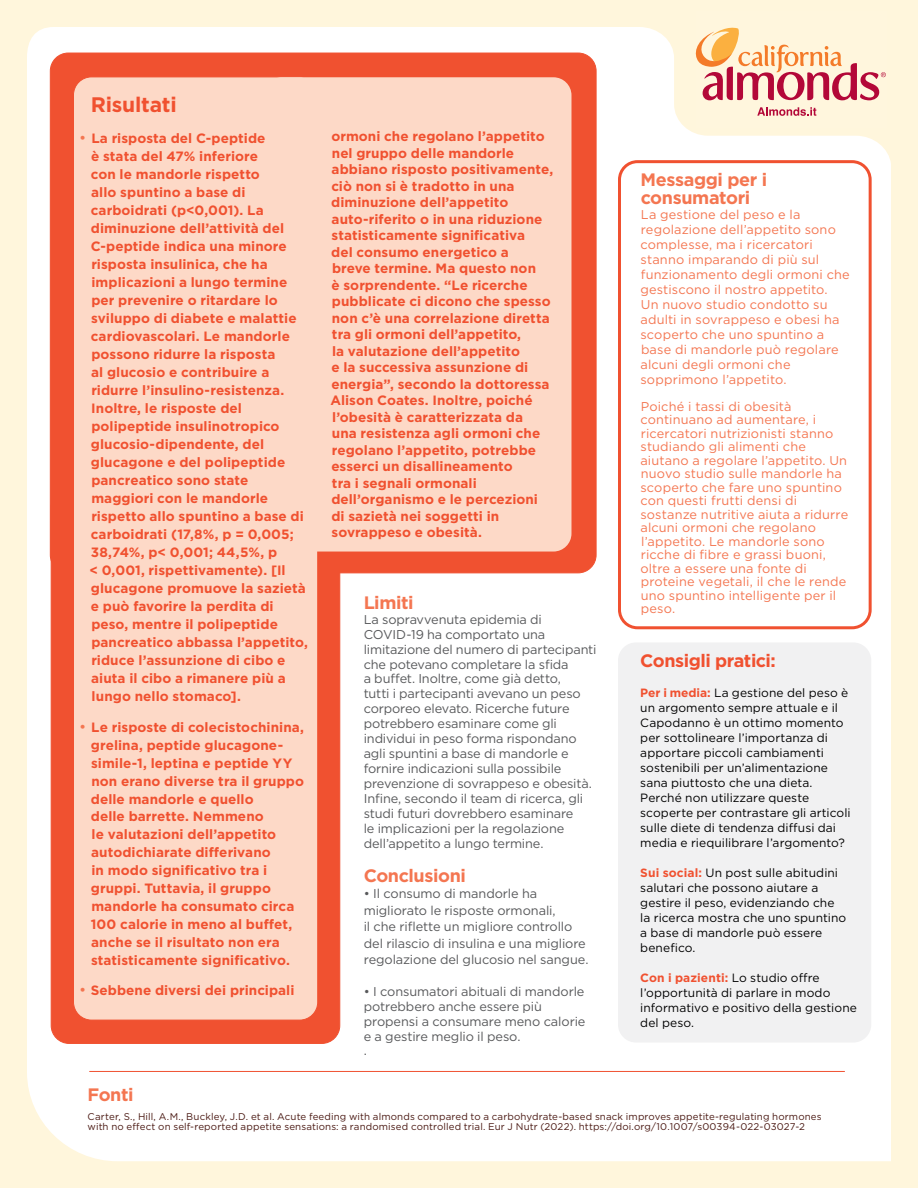
<style>
.page{position:relative;width:918px;height:1188px;background:#fff6dc}
.page>*{position:absolute;margin:0;border:0;box-sizing:border-box;transform-origin:0 0}
.t1{font:700 21px "Gotham";letter-spacing:-.01em;color:#f05130}
.t2{font:700 18px/18px "Gotham";letter-spacing:-.02em;color:#f47651}
.t3{font:700 18px "Gotham";letter-spacing:-.025em;color:#f05130}
.t4{font:15px "Gotham";color:#f47651}
.t5{font:700 13.5px/18px "Gotham";letter-spacing:.005em;color:#f05130}
.t6{font:12.75px/15px "Gotham";letter-spacing:-.01em;color:#58595b}
.t7{font:12.75px/13.5px "Gotham";letter-spacing:.015em;color:#f47651}
.t8{font:12px/15px "Gotham";letter-spacing:.005em;color:#000}
.t9{font:9.75px/10.5px "Gotham";letter-spacing:.015em;color:#4a1913}
.s1{font-weight:700;color:#f05130}
</style>
<div class="page">
<div style="left:27px;top:27px;width:864px;height:1134px;background:#fff"></div>
<div style="left:50px;top:53px;width:546px;height:520px;background:#f05130;border-radius:18px"></div>
<div style="left:51px;top:489px;width:289px;height:554px;background:#f05130;border-radius:18px"></div>
<div style="left:618px;top:642px;width:253px;height:401px;background:#f1f1f2;border-radius:18px"></div>
<div style="left:74px;top:77px;width:244px;height:943px;background:#fdd9c7;border-radius:18px"></div>
<div style="left:264px;top:77px;width:307px;height:475px;background:#fdd9c7;border-radius:18px"></div>
<hr style="left:89px;top:1071px;width:756px;height:1px;background:#f05130">
<div style="left:618px;top:160px;width:254px;height:469px;border:3px solid #f05130;border-radius:18px"></div>
<div style="left:696px;top:12px;width:191px;height:116px;background:#fff6dd"></div>
<svg style="left:693px;top:27px;width:193px;height:89px"></svg>
<h1 class="t1" style="left:91px;top:91px;width:88px">Risultati</h1>
<p class="t5" style="left:89px;top:129px;width:220px">La risposta del C-peptide<br>è stata del 47% inferiore<br>con le mandorle rispetto<br>allo spuntino a base di carboidrati (p&lt;0,001). La diminuzione dell’attività del<br>C-peptide indica una minore risposta insulinica, che ha implicazioni a lungo termine per prevenire o ritardare lo sviluppo di diabete e malattie cardiovascolari. Le mandorle possono ridurre la risposta<br>al glucosio e contribuire a ridurre l’insulino-resistenza.<br>Inoltre, le risposte del polipeptide insulinotropico glucosio-dipendente, del glucagone e del polipeptide pancreatico sono state maggiori con le mandorle rispetto allo spuntino a base di carboidrati (17,8%, p = 0,005;<br>38,74%, p&lt; 0,001; 44,5%, p<br>&lt; 0,001, rispettivamente). [Il glucagone promuove la sazietà e può favorire la perdita di peso, mentre il polipeptide pancreatico abbassa l’appetito, riduce l’assunzione di cibo e aiuta il cibo a rimanere più a lungo nello stomaco].</p>
<p class="t5" style="left:91px;top:718px;width:215px">Le risposte di colecistochinina, grelina, peptide glucagone&shy;simile-1, leptina e peptide YY non erano diverse tra il gruppo delle mandorle e quello<br>delle barrette. Nemmeno<br>le valutazioni dell’appetito autodichiarate differivano<br>in modo significativo tra i gruppi. Tuttavia, il gruppo mandorle ha consumato circa<br>100 calorie in meno al buffet, anche se il risultato non era statisticamente significativo.</p>
<p class="t5" style="left:91px;top:981px;width:205px">Sebbene diversi dei principali</p>
<p class="t4" style="left:79px;top:128px;width:9px">•</p>
<p class="t4" style="left:79px;top:717px;width:9px">•</p>
<p class="t4" style="left:79px;top:980px;width:9px">•</p>
<h2 class="t2" style="left:88px;top:1085px;width:48px">Fonti</h2>
<p class="t5" style="left:330px;top:128px;width:224px;line-height:16.5px">ormoni che regolano l’appetito nel gruppo delle mandorle abbiano risposto positivamente, ciò non si è tradotto in una diminuzione dell’appetito auto-riferito o in una riduzione statisticamente significativa<br>del consumo energetico a<br>breve termine. Ma questo non<br>è sorprendente. “Le ricerche pubblicate ci dicono che spesso non c’è una correlazione diretta tra gli ormoni dell’appetito,<br>la valutazione dell’appetito<br>e la successiva assunzione di energia”, secondo la dottoressa<br>Alison Coates. Inoltre, poiché l’obesità è caratterizzata da<br>una resistenza agli ormoni che regolano l’appetito, potrebbe esserci un disallineamento<br>tra i segnali ormonali dell’organismo e le percezioni di sazietà nei soggetti in sovrappeso e obesità.</p>
<h2 class="t2" style="left:364px;top:593px;width:51px">Limiti</h2>
<p class="t6" style="left:364px;top:611px;width:234px">La sopravvenuta epidemia di COVID-19 ha comportato una limitazione del numero di partecipanti che potevano completare la sfida<br>a buffet. Inoltre, come già detto,<br>tutti i partecipanti avevano un peso corporeo elevato. Ricerche future potrebbero esaminare come gli individui in peso forma rispondano agli spuntini a base di mandorle e fornire indicazioni sulla possibile prevenzione di sovrappeso e obesità.<br>Infine, secondo il team di ricerca, gli studi futuri dovrebbero esaminare<br>le implicazioni per la regolazione dell’appetito a lungo termine.</p>
<h2 class="t2" style="left:364px;top:866px;width:104px">Conclusioni</h2>
<p class="t6" style="left:364px;top:885px;width:226px;line-height:16.5px">• Il consumo di mandorle ha migliorato le risposte ormonali,<br>il che riflette un migliore controllo del rilascio di insulina e una migliore regolazione del glucosio nel sangue.</p>
<p class="t6" style="left:364px;top:983px;width:223px">• I consumatori abituali di mandorle potrebbero anche essere più propensi a consumare meno calorie e a gestire meglio il peso.<br>.</p>
<h2 class="t2" style="left:641px;top:170px;width:128px">Messaggi per i consumatori</h2>
<p class="t7" style="left:640px;top:207px;width:211px;line-height:15px">La gestione del peso e la regolazione dell’appetito sono complesse, ma i ricercatori stanno imparando di più sul funzionamento degli ormoni che gestiscono il nostro appetito.<br>Un nuovo studio condotto su adulti in sovrappeso e obesi ha scoperto che uno spuntino a base di mandorle può regolare alcuni degli ormoni che sopprimono l’appetito.</p>
<p class="t7" style="left:640px;top:399px;width:209px">Poiché i tassi di obesità continuano ad aumentare, i ricercatori nutrizionisti stanno studiando gli alimenti che aiutano a regolare l’appetito. Un nuovo studio sulle mandorle ha scoperto che fare uno spuntino con questi frutti densi di sostanze nutritive aiuta a ridurre alcuni ormoni che regolano l’appetito. Le mandorle sono ricche di fibre e grassi buoni, oltre a essere una fonte di proteine vegetali, il che le rende uno spuntino intelligente per il peso.</p>
<h2 class="t3" style="left:640px;top:648px;width:137px">Consigli pratici:</h2>
<p class="t8" style="left:640px;top:685px;width:212px"><span class="s1">Per i media:</span> La gestione del peso è un argomento sempre attuale e il Capodanno è un ottimo momento per sottolineare l’importanza di apportare piccoli cambiamenti sostenibili per un’alimentazione sana piuttosto che una dieta.<br>Perché non utilizzare queste scoperte per contrastare gli articoli sulle diete di tendenza diffusi dai media e riequilibrare l’argomento?</p>
<p class="t8" style="left:640px;top:865px;width:208px"><span class="s1">Sui social:</span> Un post sulle abitudini salutari che possono aiutare a gestire il peso, evidenziando che la ricerca mostra che uno spuntino a base di mandorle può essere benefico.</p>
<p class="t8" style="left:640px;top:970px;width:218px"><span class="s1">Con i pazienti:</span> Lo studio offre l’opportunità di parlare in modo informativo e positivo della gestione del peso.</p>
<p class="t9" style="left:88px;top:1111px;width:736px">Carter, S., Hill, A.M., Buckley, J.D. et al. Acute feeding with almonds compared to a carbohydrate-based snack improves appetite-regulating hormones with no effect on self-reported appetite sensations: a randomised controlled trial. Eur J Nutr (2022). https://doi.org/10.1007/s00394-022-03027-2</p>
</div>
